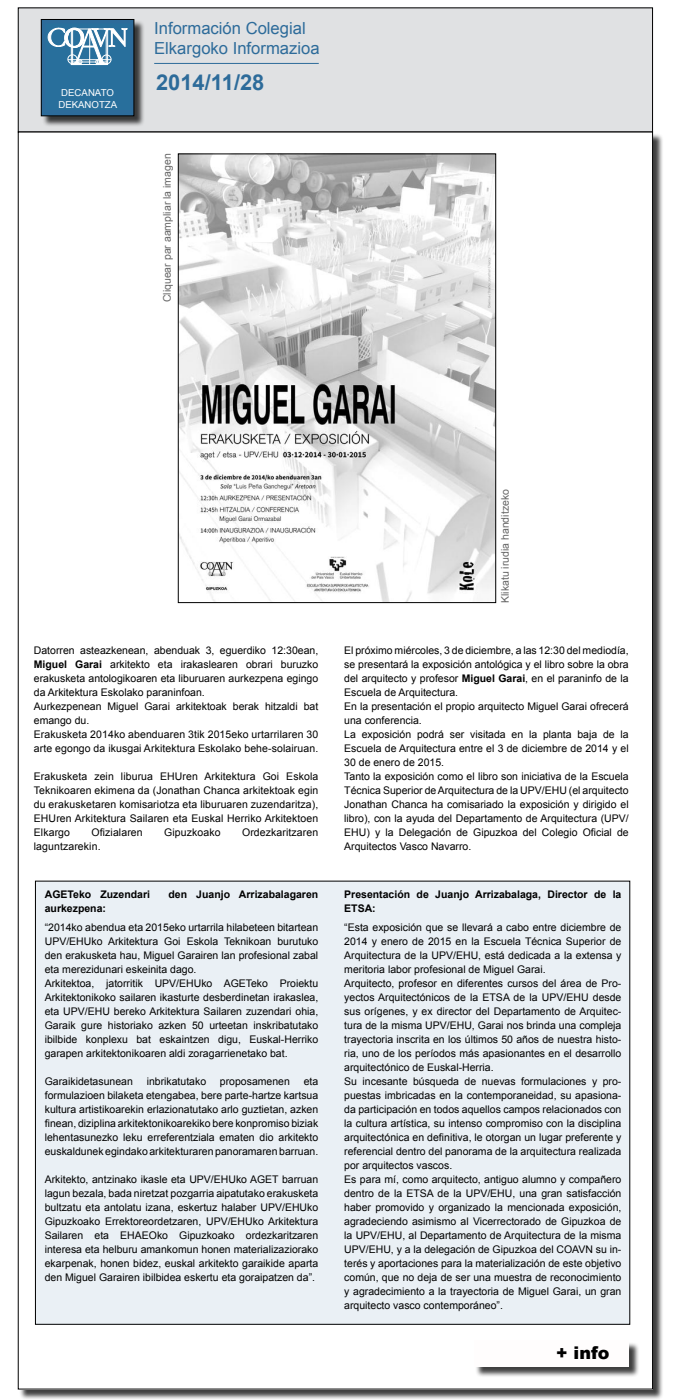
<style>
.page{position:relative;width:674px;height:1400px;background:#fff}
.page>*{position:absolute;margin:0;border:0;box-sizing:border-box;transform-origin:0 0}
.t1{font:700 21.88px "Arial";color:#2d6b9a}
.t2{font:900 17.5px "Arial";color:#000}
.t3{font:16.62px "Arial";color:#2d6b9a}
.t4{font:10.5px/14px "Arial";color:#000;text-align:justify}
.t5{font:700 10.5px/14px "Arial";color:#000}
.t6{font:10.5px "Arial";color:#666}
.t7{font:9.62px "Arial";color:#fff}
.s1{font-weight:700}
</style>
<div class="page">
<div style="left:18px;top:8px;width:634px;height:124px;background:#e0e1e3"></div>
<div style="left:18px;top:7px;width:635px;height:125px;border:1px solid #000"></div>
<div style="left:42px;top:20px;width:103px;height:107px;background:#000;opacity:.75"></div>
<div style="left:41px;top:19px;width:93px;height:97px;background:#2d6b9a"></div>
<div style="left:46px;top:24px;width:83px;height:85px;background:#286f9c"></div>
<svg style="left:48px;top:27px;width:79px;height:38px"></svg>
<hr style="left:71px;top:64px;width:37px;height:1px;background:#fff">
<hr style="left:68px;top:60px;width:43px;height:1px;background:#fff">
<hr style="left:106px;top:29px;width:1px;height:36px;background:#fff">
<hr style="left:72px;top:29px;width:1px;height:36px;background:#fff">
<div style="left:41px;top:19px;width:93px;height:97px;border:1px solid #000"></div>
<hr style="left:154px;top:63px;width:165px;height:1px;background:#2d6b9a">
<div style="left:19px;top:133px;width:645px;height:1267px;background:#000;opacity:.75"></div>
<div style="left:18px;top:132px;width:634px;height:1257px;background:#fff"></div>
<img style="left:180px;top:155px;width:314px;height:446px">
<div style="left:178px;top:153px;width:318px;height:450px;border:1px solid #000"></div>
<div style="left:475px;top:1342px;width:164px;height:36px;background:#000;opacity:.75"></div>
<div style="left:474px;top:1340px;width:155px;height:27px;background:#fffdfd"></div>
<div style="left:35px;top:881px;width:595px;height:443px;background:#eaf0f5"></div>
<p class="t7" style="left:61px;top:86px;width:54px">DECANATO</p>
<p class="t7" style="left:58px;top:98px;width:60px">DEKANOTZA</p>
<p class="t3" style="left:154px;top:17px;width:153px">Información Colegial</p>
<p class="t3" style="left:154px;top:37px;width:167px">Elkargoko Informazioa</p>
<p class="t1" style="left:156px;top:68px;width:110px">2014/11/28</p>
<p class="t6" style="left:160px;top:302px;width:150px;rotate:-90deg">Cliquear par aampliar la imagen</p>
<p class="t4" style="left:34px;top:643px;width:286px">Datorren asteazkenean, abenduak 3, eguerdiko 12:30ean, <span class="s1">Miguel Garai</span> arkitekto eta irakaslearen obrari buruzko erakusketa antologikoaren eta liburuaren aurkezpena egingo da Arkitektura Eskolako paraninfoan.</p>
<p class="t4" style="left:34px;top:699px;width:286px">Aurkezpenean Miguel Garai arkitektoak berak hitzaldi bat emango du.</p>
<p class="t4" style="left:34px;top:727px;width:286px">Erakusketa 2014ko abenduaren 3tik 2015eko urtarrilaren 30 arte egongo da ikusgai Arkitektura Eskolako behe-solairuan.</p>
<p class="t4" style="left:34px;top:769px;width:286px">Erakusketa zein liburua EHUren Arkitektura Goi Eskola Teknikoaren ekimena da (Jonathan Chanca arkitektoak egin du erakusketaren komisariotza eta liburuaren zuzendaritza), EHUren Arkitektura Sailaren eta Euskal Herriko Arkitektoen Elkargo</p>
<p class="t4" style="left:92px;top:825px;width:53px">Ofizialaren</p>
<p class="t4" style="left:164px;top:825px;width:58px">Gipuzkoako</p>
<p class="t4" style="left:242px;top:825px;width:78px">Ordezkaritzaren</p>
<p class="t4" style="left:34px;top:839px;width:68px">laguntzarekin.</p>
<p class="t5" style="left:45px;top:888px;width:107px">AGETeko Zuzendari</p>
<p class="t5" style="left:168px;top:888px;width:151px">den Juanjo Arrizabalagaren</p>
<p class="t5" style="left:45px;top:902px;width:63px">aurkezpena:</p>
<p class="t4" style="left:45px;top:920px;width:275px">“2014ko abendua eta 2015eko urtarrila hilabeteen bitartean UPV/EHUko Arkitektura Goi Eskola Teknikoan burutuko den erakusketa hau, Miguel Garairen lan profesional zabal eta merezidunari eskeinita dago.</p>
<p class="t4" style="left:45px;top:976px;width:275px">Arkitektoa, jatorritik UPV/EHUko AGETeko Proiektu Arkitektonikoko sailaren ikasturte desberdinetan irakaslea, eta UPV/EHU bereko Arkitektura Sailaren zuzendari ohia, Garaik gure historiako azken 50 urteetan inskribatutako ibilbide konplexu bat eskaintzen digu, Euskal-Herriko garapen arkitektonikoaren aldi zoragarrienetako bat.</p>
<p class="t4" style="left:45px;top:1074px;width:90px">Garaikidetasunean</p>
<p class="t4" style="left:147px;top:1074px;width:61px">inbrikatutako</p>
<p class="t4" style="left:220px;top:1074px;width:72px">proposamenen</p>
<p class="t4" style="left:45px;top:1074px;width:275px;text-indent:259px">eta formulazioen bilaketa etengabea, bere parte-hartze kartsua kultura artistikoarekin erlazionatutako arlo guztietan, azken finean, diziplina arkitektonikoarekiko bere konpromiso biziak lehentasunezko leku erreferentziala ematen dio arkitekto euskaldunek egindako arkitekturaren panoramaren barruan.</p>
<p class="t4" style="left:45px;top:1172px;width:275px">Arkitekto, antzinako ikasle eta UPV/EHUko AGET barruan lagun bezala, bada niretzat pozgarria aipatutako erakusketa bultzatu eta antolatu izana, eskertuz halaber UPV/EHUko Gipuzkoako Errektoreordetzaren, UPV/EHUko Arkitektura Sailaren eta EHAEOko Gipuzkoako ordezkaritzaren interesa eta helburu amankomun honen materializaziorako ekarpenak, honen bidez, euskal arkitekto garaikide aparta den Miguel Garairen ibilbidea eskertu eta goraipatzen da”.</p>
<p class="t6" style="left:498px;top:603px;width:115px;rotate:-90deg">Klikatu irudia handitzeko</p>
<p class="t4" style="left:344px;top:643px;width:286px">El próximo miércoles, 3 de diciembre, a las 12:30 del mediodía, se presentará la exposición antológica y el libro sobre la obra del arquitecto y profesor <span class="s1">Miguel Garai</span>, en el paraninfo de la Escuela de Arquitectura.</p>
<p class="t4" style="left:344px;top:699px;width:286px">En la presentación el propio arquitecto Miguel Garai ofrecerá una conferencia.</p>
<p class="t4" style="left:344px;top:727px;width:286px">La exposición podrá ser visitada en la planta baja de la Escuela de Arquitectura entre el 3 de diciembre de 2014 y el 30 de enero de 2015.</p>
<p class="t4" style="left:344px;top:769px;width:286px">Tanto la exposición como el libro son iniciativa de la Escuela Técnica Superior de Arquitectura de la UPV/EHU (el arquitecto Jonathan Chanca ha comisariado la exposición y dirigido el libro), con la ayuda del Departamento de Arquitectura (UPV/ EHU) y la Delegación de Gipuzkoa del Colegio Oficial de Arquitectos Vasco Navarro.</p>
<p class="t5" style="left:344px;top:888px;width:279px">Presentación de Juanjo Arrizabalaga, Director de la<br>ETSA:</p>
<p class="t4" style="left:344px;top:920px;width:279px">“Esta exposición que se llevará a cabo entre diciembre de 2014 y enero de 2015 en la Escuela Técnica Superior de Arquitectura de la UPV/EHU, está dedicada a la extensa y meritoria labor profesional de Miguel Garai.</p>
<p class="t4" style="left:344px;top:976px;width:279px">Arquitecto, profesor en diferentes cursos del área de Pro&shy;yectos Arquitectónicos de la ETSA de la UPV/EHU desde sus orígenes, y ex director del Departamento de Arquitec&shy;tura de la misma UPV/EHU, Garai nos brinda una compleja trayectoria inscrita en los últimos 50 años de nuestra histo&shy;ria, uno de los períodos más apasionantes en el desarrollo arquitectónico de Euskal-Herria.</p>
<p class="t4" style="left:344px;top:1074px;width:279px">Su incesante búsqueda de nuevas formulaciones y pro&shy;puestas imbricadas en la contemporaneidad, su apasiona&shy;da participación en todos aquellos campos relacionados con la cultura artística, su intenso compromiso con la disciplina arquitectónica en definitiva, le otorgan un lugar preferente y referencial dentro del panorama de la arquitectura realizada por arquitectos vascos.</p>
<p class="t4" style="left:344px;top:1172px;width:279px">Es para mí, como arquitecto, antiguo alumno y compañero dentro de la ETSA de la UPV/EHU, una gran satisfacción haber promovido y organizado la mencionada exposición, agradeciendo asimismo al Vicerrectorado de Gipuzkoa de la UPV/EHU, al Departamento de Arquitectura de la misma UPV/EHU, y a la delegación de Gipuzkoa del COAVN su in&shy;terés y aportaciones para la materialización de este objetivo común, que no deja de ser una muestra de reconocimiento y agradecimiento a la trayectoria de Miguel Garai, un gran arquitecto vasco contemporáneo”.</p>
<p class="t2" style="left:556px;top:1340px;width:55px">+ info</p>
</div>
